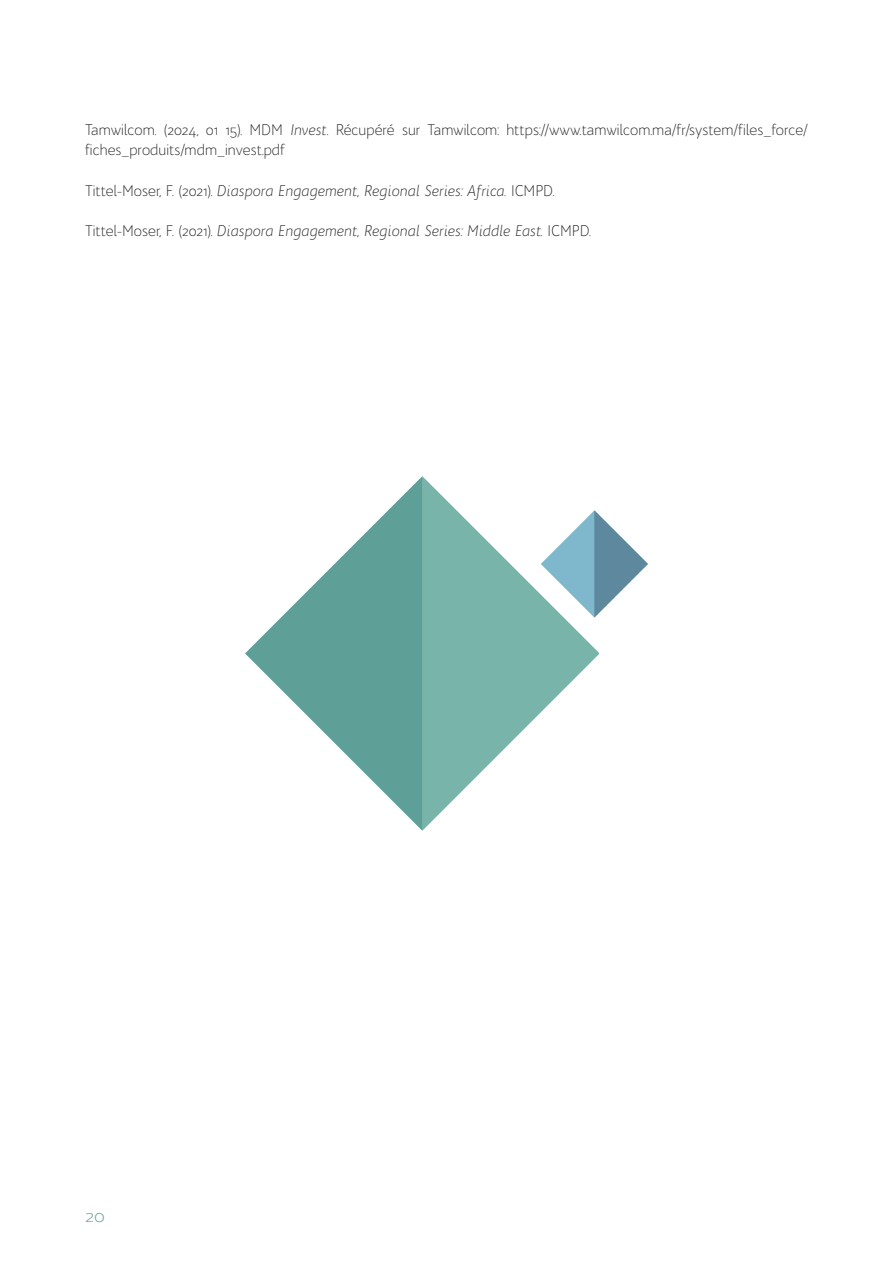
<style>
.page{position:relative;width:893px;height:1263px;background:#fff}
.page>*{position:absolute;margin:0;border:0;box-sizing:border-box;transform-origin:0 0}
.t1{font:300 18px "Bw Quinta Pro";color:#5ea097;scale:1.13 1}
.EMM5_Body{font:italic 300 15px "Bw Quinta Pro";color:#231f20}
.EMM5_Body-2{font:300 15px/20.2px "Bw Quinta Pro";color:#231f20}
.s1{font-style:italic}
.s2{font-style:normal}
</style>
<div class="page">
<svg style="left:245px;top:476px;width:177px;height:355px"></svg>
<svg style="left:422px;top:476px;width:177px;height:355px;fill:#78b4aa"></svg>
<svg style="left:541px;top:510px;width:107px;height:107px"></svg>
<p class="EMM5_Body-2" style="left:85px;top:119px;width:724px">Tamwilcom. (2024, 01 15). MDM <span class="s1">Invest</span>. Récupéré sur Tamwilcom: https://www.tamwilcom.ma/fr/system/files_force/ fiches_produits/mdm_invest.pdf</p>
<p class="EMM5_Body" style="left:85px;top:181px;width:471px"><span class="s2">Tittel-Moser, F. (2021).</span> Diaspora Engagement, Regional Series: Africa. <span class="s2">ICMPD.</span></p>
<p class="EMM5_Body" style="left:85px;top:222px;width:507px"><span class="s2">Tittel-Moser, F. (2021).</span> Diaspora Engagement, Regional Series: Middle East. <span class="s2">ICMPD.</span></p>
<p class="t1" style="left:85px;top:1204px;width:19px">20</p>
</div>
